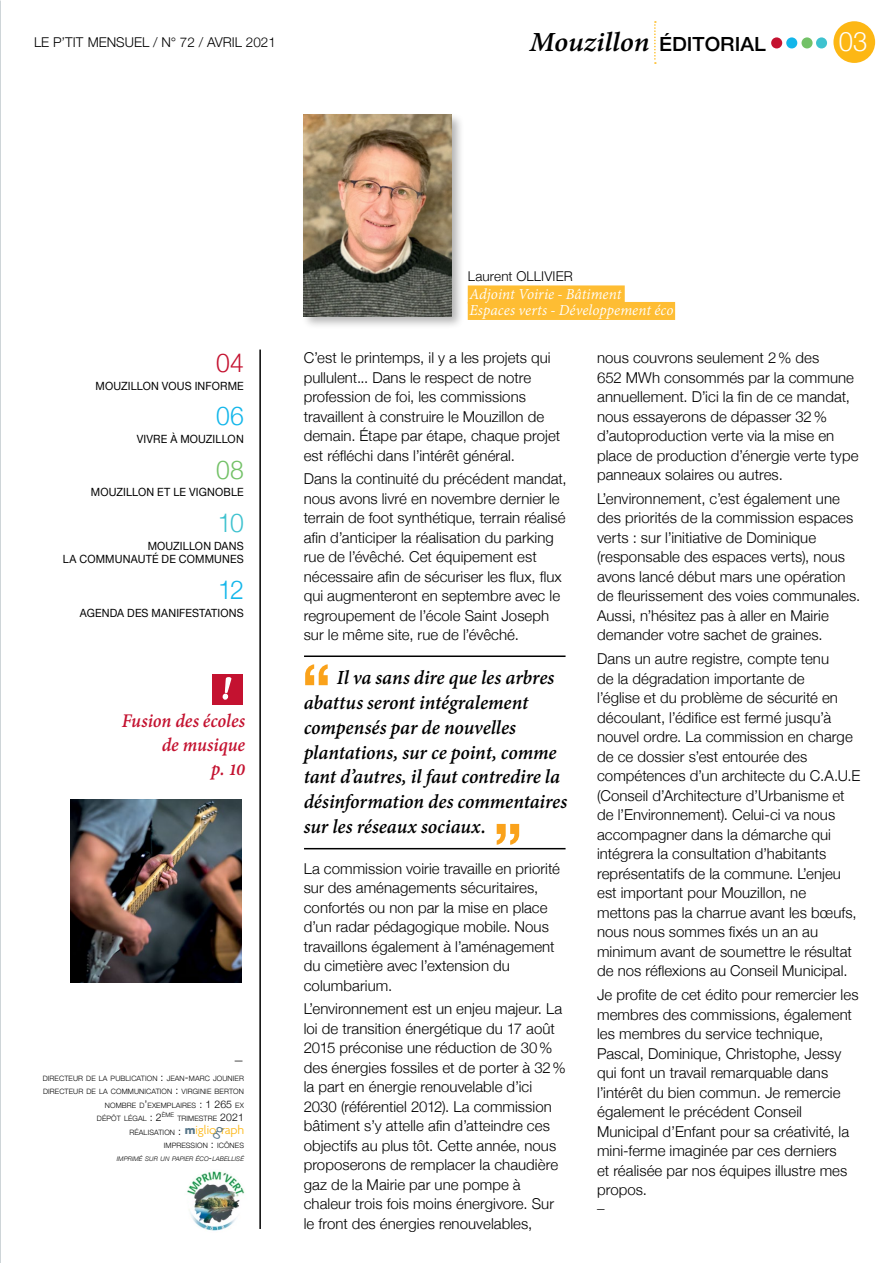
<style>
.page{position:relative;width:893px;height:1263px;background:#fff}
.page>*{position:absolute;margin:0;border:0;box-sizing:border-box;transform-origin:0 0}
.t1{font:italic 700 30px "Adobe Devanagari";letter-spacing:-.005em;color:#000;scale:1.05 1}
.t2{font:300 27px "Helvetica Neue";color:#fff;scale:.95 1}
.t3{font:300 26.1px "Helvetica Neue";color:#13b6ea;scale:.95 1}
.t4{font:300 26.1px "Helvetica Neue";color:#c41230;scale:.95 1}
.t5{font:300 26.1px "Helvetica Neue";color:#73c167;scale:.95 1}
.t6{font:300 26.1px "Helvetica Neue";color:#3ec2cf;scale:.95 1}
.t7{font:italic 700 21.75px/24.8px "Adobe Devanagari";letter-spacing:-.005em;color:#000}
.t8{font:italic 700 21px/24px "Adobe Devanagari";color:#c41230;text-align:right;scale:.94 1}
.t9{font:italic 16.5px/16.5px "Adobe Devanagari";color:#fff}
.t10{font:300 15px/19.5px "Helvetica Neue";letter-spacing:.005em;color:#000}
.t11{font:300 13.5px "Helvetica Neue";color:#000}
.t12{font:300 12.9px "Agenda";letter-spacing:-.03em;color:#fdb714;scale:1.04 1}
.t13{font:11.4px "Helvetica Neue";letter-spacing:.005em;color:#000;scale:.95 1}
.t14{font:300 10.5px "Helvetica Neue";color:#000}
.t15{font:300 7.35px "Helvetica Neue";letter-spacing:.015em;color:#000}
.t16{font:italic 300 6.3px "Helvetica Neue";letter-spacing:.015em;color:#000}
.s1{font-family:"Helvetica Neue";font-weight:500;font-style:normal;font-size:19.5px}
.s2{font-size:10.5px}
.s3{font-size:9px}
.s4{font-weight:700;color:#58778a}
</style>
<div class="page">
<hr style="left:259px;top:350px;width:2px;height:879px;background:#000">
<img style="left:184px;top:1169px;width:64px;height:64px;border-radius:32px">
<svg style="left:654px;top:21px;width:2px;height:43px"></svg>
<div style="left:786px;top:37px;width:11px;height:11px;background:#13b6ea;border-radius:50%"></div>
<div style="left:771px;top:37px;width:11px;height:11px;background:#c41230;border-radius:50%"></div>
<div style="left:801px;top:37px;width:12px;height:11px;background:#73c167;border-radius:50%"></div>
<div style="left:816px;top:37px;width:11px;height:11px;background:#3ec2cf;border-radius:50%"></div>
<div style="left:833px;top:21px;width:42px;height:42px;background:#fdb714;border-radius:50%"></div>
<div style="left:212px;top:674px;width:31px;height:31px;background:#c41230"></div>
<svg style="left:222px;top:677px;width:10px;height:23px"></svg>
<hr style="left:304px;top:655px;width:262px;height:2px;background:#000">
<svg style="left:305px;top:664px;width:23px;height:21px"></svg>
<hr style="left:304px;top:848px;width:262px;height:1px;background:#000">
<svg style="left:497px;top:824px;width:22px;height:21px"></svg>
<div style="left:301px;top:112px;width:164px;height:218px;background:#000;opacity:.3"></div>
<img style="left:304px;top:115px;width:147px;height:201px">
<div style="left:468px;top:285px;width:157px;height:18px;background:#febd33"></div>
<div style="left:468px;top:302px;width:207px;height:18px;background:#febd33"></div>
<img style="left:70px;top:800px;width:172px;height:182px">
<p class="t11" style="left:34px;top:31px;width:100px">le p’tit Mensuel</p>
<p class="t11" style="left:153px;top:31px;width:124px">/ N° 72 / AVRIL 2021</p>
<h1 class="t1" style="left:529px;top:25px;width:227px">Mouzillon <span class="s1">ÉDITORIAL</span></h1>
<h2 class="t2" style="left:839px;top:20px;width:31px">03</h2>
<h3 class="t4" style="left:216px;top:341px;width:30px">04</h3>
<p class="t13" style="left:95px;top:377px;width:10px">MOU</p>
<p class="t13" style="left:121px;top:377px;width:15px">ZILLON</p>
<p class="t13" style="left:162px;top:377px;width:9px">VOUS</p>
<p class="t13" style="left:195px;top:377px;width:9px">INFORME</p>
<h3 class="t3" style="left:216px;top:395px;width:31px">06</h3>
<p class="t13" style="left:137px;top:431px;width:8px">VIVRE</p>
<p class="t13" style="left:170px;top:431px;width:20px">À MOU</p>
<p class="t13" style="left:206px;top:431px;width:15px">ZILLON</p>
<h3 class="t5" style="left:216px;top:448px;width:30px">08</h3>
<p class="t13" style="left:91px;top:484px;width:10px">MOU</p>
<p class="t13" style="left:116px;top:484px;width:15px">ZILLON</p>
<p class="t13" style="left:157px;top:484px;width:42px">ETLEVIGNO</p>
<p class="t13" style="left:224px;top:484px;width:15px">BLE</p>
<h3 class="t6" style="left:218px;top:501px;width:29px">10</h3>
<p class="t13" style="left:148px;top:537px;width:10px">MOU</p>
<p class="t13" style="left:173px;top:537px;width:15px">ZILLON</p>
<p class="t13" style="left:214px;top:537px;width:9px">DANS</p>
<p class="t13" style="left:63px;top:551px;width:27px">LA COMMUNAUT</p>
<p class="t13" style="left:152px;top:551px;width:38px">É DE COMMUNES</p>
<h3 class="t3" style="left:218px;top:568px;width:28px">12</h3>
<p class="t13" style="left:80px;top:604px;width:9px">AGENDA</p>
<p class="t13" style="left:127px;top:604px;width:9px">DES</p>
<p class="t13" style="left:152px;top:604px;width:8px">MANIFESTATIONS</p>
<h3 class="t8" style="left:122px;top:711px;width:133px">Fusion des écoles de musique<br>p. 10</h3>
<p class="t14" style="left:233px;top:1051px;width:12px">—</p>
<p class="t15" style="left:43px;top:1072px;width:203px">DIRECTEUR DE LA PUBLICATION <span class="s2">:</span> JEAN<span class="s2">-</span>MARC JOUNIER</p>
<p class="t15" style="left:43px;top:1086px;width:202px">DIRECTEUR DE LA COMMUNICATION <span class="s2">:</span> VIRGINIE BERTON</p>
<p class="t15" style="left:105px;top:1099px;width:141px">NOMBRE D<span class="s2">’</span>EXEMPLAIRES <span class="s2">: 1 265</span> EX</p>
<p class="t15" style="left:97px;top:1112px;width:149px">DÉPÔT LÉGAL <span class="s2">: 2</span><sup>ème</sup> TRIMESTRE <span class="s2">2021</span></p>
<p class="t15" style="left:129px;top:1126px;width:53px">RÉALISATION <span class="s2">:</span></p>
<p class="t15" style="left:164px;top:1140px;width:82px">IMPRESSION <span class="s2">:</span> ICÔNES</p>
<p class="t16" style="left:117px;top:1154px;width:129px">IMPRIMÉ SUR UN PAPIER ÉCO<span class="s3">-</span>LABELLISÉ</p>
<p class="t12" style="left:185px;top:1123px;width:58px"><span class="s4">m</span>iglio raph</p>
<p class="t11" style="left:468px;top:265px;width:106px">Laurent OLLIVIER</p>
<p class="t9" style="left:469px;top:287px;width:206px">Adjoint Voirie - Bâtiment<br>Espaces verts - Développement éco</p>
<p class="t10" style="left:304px;top:347px;width:258px">C’est le printemps, il y a les projets qui pullulent... Dans le respect de notre profession de foi, les commissions travaillent à construire le Mouzillon de demain. Étape par étape, chaque projet est réfléchi dans l’intérêt général.</p>
<p class="t10" style="left:304px;top:468px;width:265px">Dans la continuité du précédent mandat, nous avons livré en novembre dernier le terrain de foot synthétique, terrain réalisé afin d’anticiper la réalisation du parking rue de l’évêché. Cet équipement est nécessaire afin de sécuriser les flux, flux qui augmenteront en septembre avec le regroupement de l’école Saint Joseph sur le même site, rue de l’évêché.</p>
<h3 class="t7" style="left:304px;top:668px;width:265px;text-indent:33px">Il va sans dire que les arbres abattus seront intégralement compensés par de nouvelles plantations, sur ce point, comme tant d’autres, il faut contredire la désinformation des commentaires sur les réseaux sociaux.</h3>
<p class="t10" style="left:304px;top:857px;width:258px">La commission voirie travaille en priorité sur des aménagements sécuritaires, confortés ou non par la mise en place d’un radar pédagogique mobile. Nous travaillons également à l’aménagement du cimetière avec l’extension du columbarium.</p>
<p class="t10" style="left:304px;top:998px;width:264px">L’environnement est un enjeu majeur. La loi de transition énergétique du 17 août 2015 préconise une réduction de 30% des énergies fossiles et de porter à 32% la part en énergie renouvelable d’ici 2030 (référentiel 2012). La commission bâtiment s’y attelle afin d’atteindre ces objectifs au plus tôt. Cette année, nous proposerons de remplacer la chaudière gaz de la Mairie par une pompe à chaleur trois fois moins énergivore. Sur le front des énergies renouvelables,</p>
<p class="t10" style="left:597px;top:347px;width:263px">nous couvrons seulement 2% des<br>652 MWh consommés par la commune annuellement. D’ici la fin de ce mandat, nous essayerons de dépasser 32% d’autoproduction verte via la mise en place de production d’énergie verte type panneaux solaires ou autres.</p>
<p class="t10" style="left:597px;top:488px;width:265px">L’environnement, c’est également une des priorités de la commission espaces verts : sur l’initiative de Dominique (responsable des espaces verts), nous avons lancé début mars une opération de fleurissement des voies communales.<br>Aussi, n’hésitez pas à aller en Mairie demander votre sachet de graines.</p>
<p class="t10" style="left:597px;top:648px;width:265px">Dans un autre registre, compte tenu<br>de la dégradation importante de<br>l’église et du problème de sécurité en découlant, l’édifice est fermé jusqu’à nouvel ordre. La commission en charge de ce dossier s’est entourée des compétences d’un architecte du C.A.U.E (Conseil d’Architecture d’Urbanisme et de l’Environnement). Celui-ci va nous accompagner dans la démarche qui intégrera la consultation d’habitants représentatifs de la commune. L’enjeu est important pour Mouzillon, ne mettons pas la charrue avant les bœufs, nous nous sommes fixés un an au minimum avant de soumettre le résultat de nos réflexions au Conseil Municipal.</p>
<p class="t10" style="left:597px;top:984px;width:263px">Je profite de cet édito pour remercier les membres des commissions, également les membres du service technique, Pascal, Dominique, Christophe, Jessy qui font un travail remarquable dans l’intérêt du bien commun. Je remercie également le précédent Conseil Municipal d’Enfant pour sa créativité, la mini-ferme imaginée par ces derniers<br>et réalisée par nos équipes illustre mes propos.</p>
<p class="t10" style="left:597px;top:1192px;width:9px">_</p>
</div>
